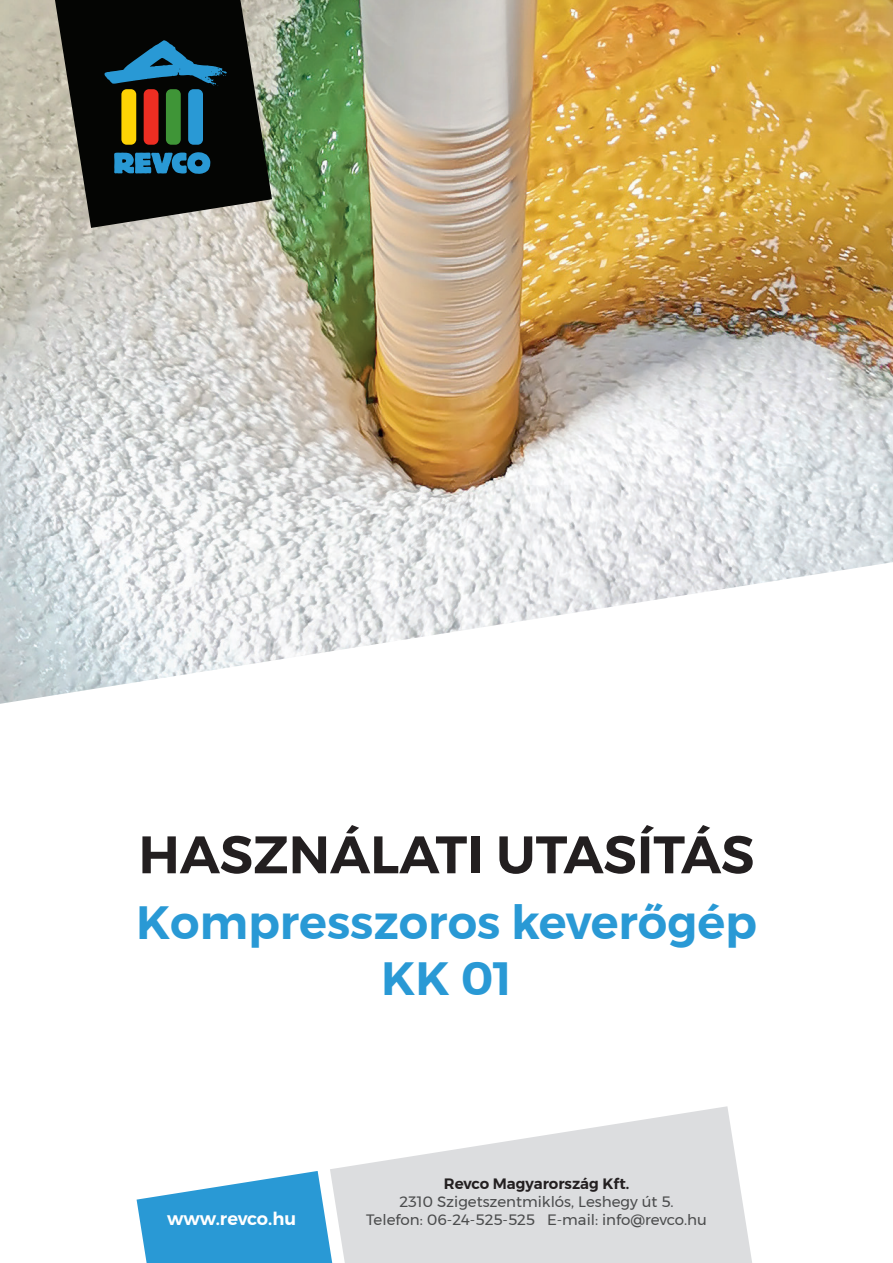
<style>
.page{position:relative;width:893px;height:1263px;background:#fff}
.page>*{position:absolute;margin:0;border:0;box-sizing:border-box;transform-origin:0 0}
.t1{font:600 52.65px "Montserrat";color:#231f20}
.t2{font:600 46.5px/55.8px "Montserrat";color:#2999d5;text-align:center}
.t3{font:600 17.85px "Montserrat";color:#fff}
.t4{font:15px/18px "Montserrat";color:#4b4c4d;text-align:center}
.t5{font:600 15px "Montserrat";color:#231f20}
</style>
<div class="page">
<img style="left:0;top:0;width:893px;height:704px">
<svg style="left:55px;top:0;width:217px;height:228px;background:#35352f"></svg>
<div style="left:121px;top:89px;width:15px;height:56px;background:#fed304;border-radius:5px"></div>
<div style="left:144px;top:89px;width:15px;height:56px;background:#ee2e22;border-radius:5px"></div>
<div style="left:166px;top:89px;width:15px;height:56px;background:#3f9537;border-radius:5px"></div>
<div style="left:188px;top:89px;width:15px;height:56px;background:#2999d5;border-radius:5px"></div>
<svg style="left:103px;top:40px;width:124px;height:46px;background:#123e54"></svg>
<svg style="left:114px;top:152px;width:96px;height:22px;background:#1e709c"></svg>
<svg style="left:330px;top:1106px;width:422px;height:157px;fill:#dcdddf"></svg>
<svg style="left:137px;top:1171px;width:195px;height:92px"></svg>
<h1 class="t1" style="left:138px;top:813px;width:618px">HASZNÁLATI UTASÍTÁS</h1>
<h2 class="t2" style="left:136px;top:895px;width:622px">Kompresszoros keverőgép<br>KK 01</h2>
<p class="t3" style="left:167px;top:1204px;width:131px">www.revco.hu</p>
<p class="t5" style="left:444px;top:1171px;width:187px">Revco Magyarország Kft.</p>
<p class="t4" style="left:366px;top:1192px;width:342px">2310 Szigetszentmiklós, Leshegy út 5.<br>Telefon: 06-24-525-525 E-mail: info@revco.hu</p>
</div>
